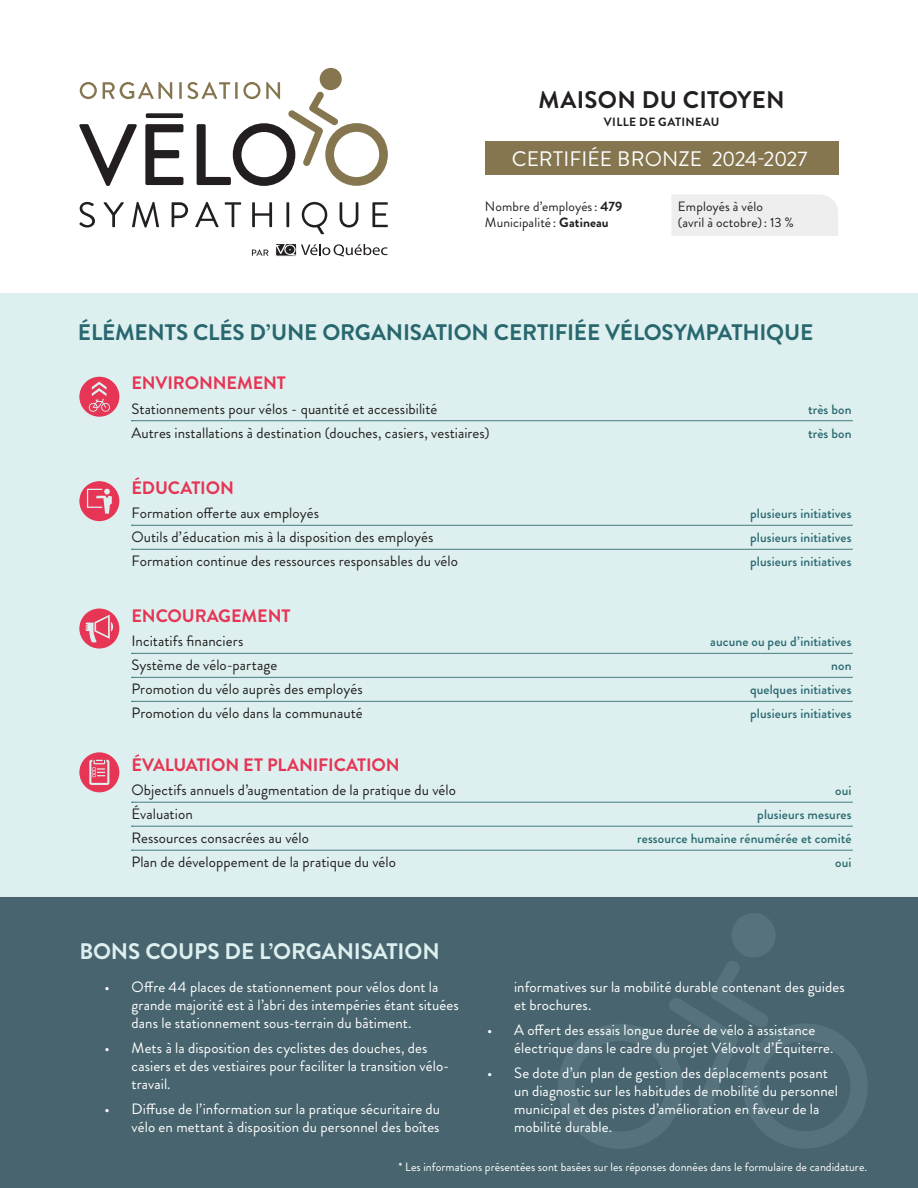
<style>
.page{position:relative;width:918px;height:1188px;background:#fff}
.page>*{position:absolute;margin:0;border:0;box-sizing:border-box;transform-origin:0 0}
.t1{font:700 24px "Brandon Grotesque";letter-spacing:.015em;color:#231f20}
.t2{font:700 22.5px "Brandon Grotesque";letter-spacing:-.01em;color:#29676f}
.t3{font:700 22.5px "Brandon Grotesque";letter-spacing:-.005em;color:#ddf0ef}
.t4{font:21px "Brandon Grotesque";color:#fff}
.t5{font:700 18px "Brandon Grotesque";letter-spacing:-.005em;color:#e63555}
.t6{font:15px/18px "Brandon Grotesque";letter-spacing:.005em;color:#fff}
.t7{font:15px "Brandon Grotesque";color:#231f20}
.t8{font:500 13.5px "Brandon Grotesque";letter-spacing:.005em;color:#29676f}
.t9{font:13.5px/16.2px "Brandon Grotesque";letter-spacing:.01em;color:#231f20}
.t10{font:12px "Brandon Grotesque";color:#fff}
.t11{font:700 12px "Brandon Grotesque";letter-spacing:.03em;color:#231f20}
.s1{font-weight:700}
</style>
<div class="page">
<div style="left:485px;top:141px;width:354px;height:34px;background:#85764f"></div>
<svg style="left:79px;top:202px;width:16px;height:26px"></svg>
<svg style="left:103px;top:202px;width:21px;height:25px"></svg>
<svg style="left:132px;top:202px;width:27px;height:26px"></svg>
<svg style="left:172px;top:202px;width:16px;height:25px"></svg>
<svg style="left:195px;top:202px;width:24px;height:25px"></svg>
<svg style="left:225px;top:202px;width:16px;height:25px"></svg>
<svg style="left:252px;top:202px;width:20px;height:25px"></svg>
<hr style="left:286px;top:202px;width:3px;height:25px;background:#231f20">
<svg style="left:302px;top:202px;width:25px;height:32px"></svg>
<svg style="left:340px;top:202px;width:18px;height:26px"></svg>
<svg style="left:372px;top:202px;width:16px;height:25px"></svg>
<svg style="left:79px;top:68px;width:309px;height:118px"></svg>
<div style="left:146px;top:113px;width:37px;height:5px;background:#231f20;border-radius:2px"></div>
<svg style="left:277px;top:244px;width:111px;height:13px"></svg>
<div style="left:275px;top:243px;width:22px;height:13px;border:1px solid #fff"></div>
<svg style="left:252px;top:249px;width:16px;height:7px"></svg>
<div style="left:671px;top:195px;width:167px;height:41px;background:#eeeeef"></div>
<div style="left:0;top:897px;width:918px;height:291px;background:#48646e"></div>
<svg style="left:558px;top:913px;width:310px;height:236px"></svg>
<div style="left:0;top:294px;width:918px;height:603px;background:#ddf0ef"></div>
<div style="left:79px;top:377px;width:40px;height:40px;background:#e63555;border-radius:50%"></div>
<svg style="left:89px;top:382px;width:21px;height:30px"></svg>
<svg style="left:132px;top:421px;width:720px;height:1px"></svg>
<div style="left:79px;top:752px;width:40px;height:40px;background:#e63555;border-radius:50%"></div>
<svg style="left:89px;top:760px;width:20px;height:25px"></svg>
<svg style="left:132px;top:802px;width:720px;height:1px"></svg>
<svg style="left:132px;top:826px;width:720px;height:1px"></svg>
<svg style="left:132px;top:850px;width:720px;height:1px"></svg>
<div style="left:79px;top:481px;width:40px;height:40px;background:#e63555;border-radius:50%"></div>
<svg style="left:87px;top:489px;width:25px;height:25px"></svg>
<svg style="left:132px;top:525px;width:720px;height:1px"></svg>
<svg style="left:132px;top:549px;width:720px;height:1px"></svg>
<div style="left:79px;top:609px;width:40px;height:40px;background:#e63555;border-radius:50%"></div>
<svg style="left:86px;top:615px;width:27px;height:27px"></svg>
<svg style="left:132px;top:653px;width:720px;height:1px"></svg>
<svg style="left:132px;top:677px;width:720px;height:1px"></svg>
<svg style="left:132px;top:701px;width:720px;height:1px"></svg>
<h1 class="t1" style="left:539px;top:86px;width:248px">MAISON DU CITOYEN</h1>
<p class="t11" style="left:604px;top:115px;width:117px">VILLE DE GATINEAU</p>
<h3 class="t4" style="left:512px;top:151px;width:297px">CERTIFIÉE BRONZE 2024-2027</h3>
<p class="t9" style="left:678px;top:200px;width:117px">Employés à vélo<br>(avril à octobre) : 13 %</p>
<p class="t9" style="left:485px;top:200px;width:139px">Nombre d’employés : <span class="s1">479<br></span>Municipalité : <span class="s1">Gatineau</span></p>
<h2 class="t2" style="left:78px;top:319px;width:737px">ÉLÉMENTS CLÉS D’UNE ORGANISATION CERTIFIÉE VÉLOSYMPATHIQUE</h2>
<p class="t5" style="left:131px;top:373px;width:156px">ENVIRONNEMENT</p>
<p class="t7" style="left:131px;top:403px;width:307px">Stationnements pour vélos - quantité et accessibilité</p>
<p class="t8" style="left:808px;top:401px;width:45px">très bon</p>
<p class="t7" style="left:131px;top:427px;width:360px">Autres installations à destination (douches, casiers, vestiaires)</p>
<p class="t8" style="left:808px;top:425px;width:45px">très bon</p>
<p class="t5" style="left:131px;top:477px;width:104px">ÉDUCATION</p>
<p class="t7" style="left:131px;top:508px;width:189px">Formation offerte aux employés</p>
<p class="t8" style="left:750px;top:506px;width:103px">plusieurs initiatives</p>
<p class="t7" style="left:131px;top:532px;width:304px">Outils d’éducation mis à la disposition des employés</p>
<p class="t8" style="left:750px;top:530px;width:103px">plusieurs initiatives</p>
<p class="t7" style="left:131px;top:556px;width:328px">Formation continue des ressources responsables du vélo</p>
<p class="t8" style="left:750px;top:554px;width:103px">plusieurs initiatives</p>
<p class="t5" style="left:131px;top:605px;width:161px">ENCOURAGEMENT</p>
<p class="t7" style="left:131px;top:636px;width:113px">Incitatifs financiers</p>
<p class="t8" style="left:710px;top:634px;width:143px">aucune ou peu d’initiatives</p>
<p class="t7" style="left:131px;top:660px;width:147px">Système de vélo-partage</p>
<p class="t8" style="left:831px;top:658px;width:22px">non</p>
<p class="t7" style="left:131px;top:684px;width:233px">Promotion du vélo auprès des employés</p>
<p class="t8" style="left:750px;top:682px;width:103px">quelques initiatives</p>
<p class="t7" style="left:131px;top:708px;width:233px">Promotion du vélo dans la communauté</p>
<p class="t8" style="left:750px;top:706px;width:103px">plusieurs initiatives</p>
<p class="t5" style="left:131px;top:754px;width:270px">ÉVALUATION ET PLANIFICATION</p>
<p class="t7" style="left:131px;top:784px;width:326px">Objectifs annuels d’augmentation de la pratique du vélo</p>
<p class="t8" style="left:835px;top:783px;width:18px">oui</p>
<p class="t7" style="left:131px;top:808px;width:63px">Évaluation</p>
<p class="t8" style="left:757px;top:807px;width:96px">plusieurs mesures</p>
<p class="t7" style="left:131px;top:832px;width:179px">Ressources consacrées au vélo</p>
<p class="t8" style="left:637px;top:831px;width:216px">ressource humaine rénumérée et comité</p>
<p class="t7" style="left:131px;top:856px;width:266px">Plan de développement de la pratique du vélo</p>
<p class="t8" style="left:835px;top:855px;width:18px">oui</p>
<h2 class="t3" style="left:79px;top:938px;width:362px">BONS COUPS DE L’ORGANISATION</h2>
<p class="t6" style="left:132px;top:980px;width:329px;text-indent:-27px">• Offre 44 places de stationnement pour vélos dont la grande majorité est à l’abri des intempéries étant situées dans le stationnement sous-terrain du bâtiment.</p>
<p class="t6" style="left:132px;top:1041px;width:319px;text-indent:-27px">• Mets à la disposition des cyclistes des douches, des casiers et des vestiaires pour faciliter la transition vélo&shy;travail.</p>
<p class="t6" style="left:105px;top:1101px;width:337px;text-align:right">• Diffuse de l’information sur la pratique sécuritaire du vélo en mettant à disposition du personnel des boîtes</p>
<p class="t6" style="left:514px;top:980px;width:332px">informatives sur la mobilité durable contenant des guides et brochures.</p>
<p class="t6" style="left:514px;top:1023px;width:321px;text-indent:-27px">• A offert des essais longue durée de vélo à assistance électrique dans le cadre du projet Vélovolt d’Équiterre.</p>
<p class="t6" style="left:514px;top:1065px;width:325px;text-indent:-27px">• Se dote d’un plan de gestion des déplacements posant un diagnostic sur les habitudes de mobilité du personnel municipal et des pistes d’amélioration en faveur de la mobilité durable.</p>
<p class="t10" style="left:399px;top:1162px;width:470px">* Les informations présentées sont basées sur les réponses données dans le formulaire de candidature.</p>
</div>
